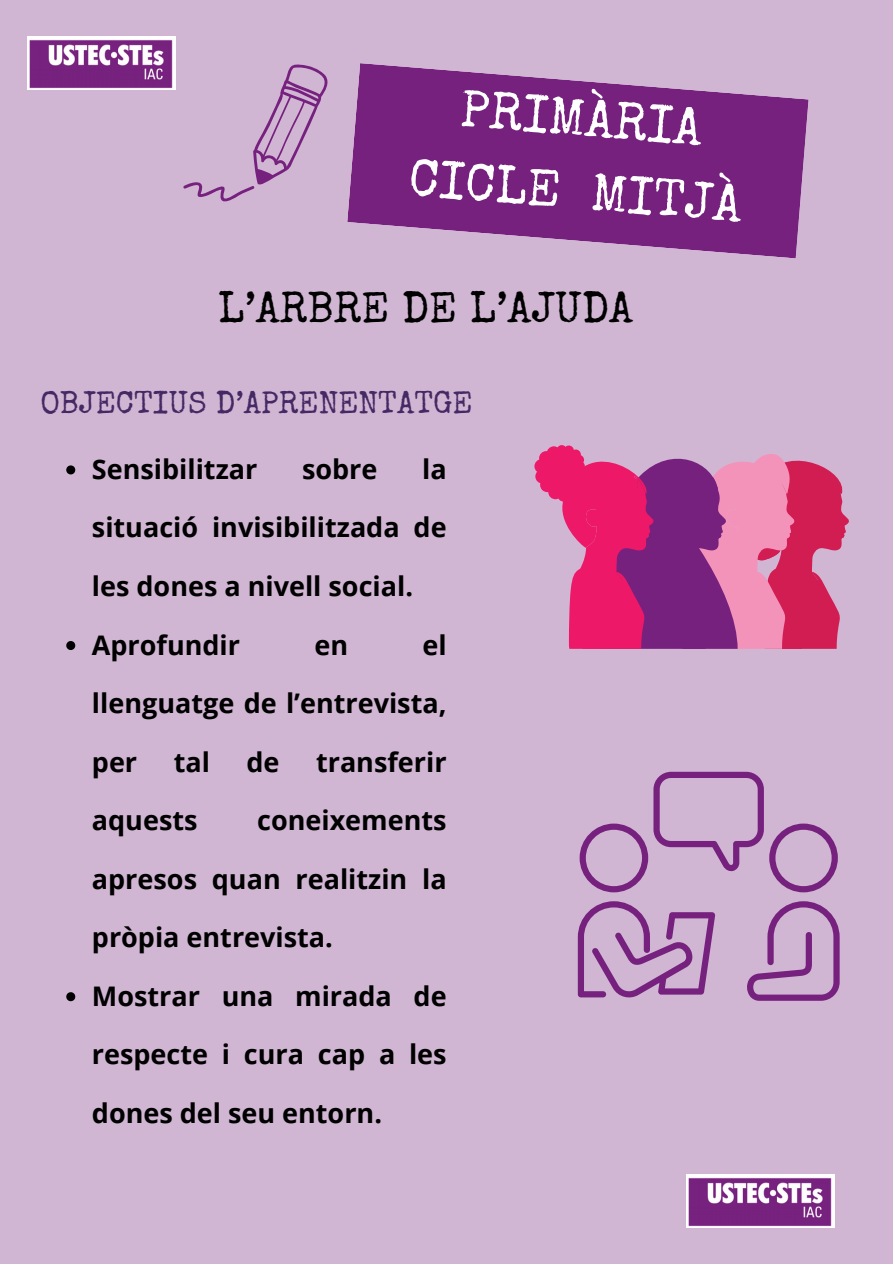
<style>
.page{position:relative;width:893px;height:1264px;background:#fff}
.page>*{position:absolute;margin:0;border:0;box-sizing:border-box;transform-origin:0 0}
.t1{font:52.5px/73.2px "Special Elite";color:#fff;text-align:center}
.t2{font:43.5px "Special Elite";color:#000}
.t3{font:31.5px "Special Elite";color:#452964}
.t4{font:700 27px/58.5px "Open Sans";color:#000;text-align:justify}
</style>
<div class="page">
<div style="left:0;top:0;width:892px;height:1263px;background:#d1b6d4"></div>
<div style="left:548px;top:485px;width:14px;height:14px;background:#ed1968;border-radius:50%"></div>
<div style="left:540px;top:478px;width:14px;height:14px;background:#ed1968;border-radius:50%"></div>
<div style="left:535px;top:469px;width:14px;height:14px;background:#ed1968;border-radius:50%"></div>
<div style="left:534px;top:459px;width:14px;height:14px;background:#ed1968;border-radius:50%"></div>
<div style="left:546px;top:446px;width:15px;height:14px;background:#ed1968;border-radius:50%"></div>
<div style="left:545px;top:455px;width:27px;height:27px;background:#ed1968;border-radius:50%"></div>
<div style="left:551px;top:466px;width:28px;height:27px;background:#ed1968;border-radius:50%"></div>
<div style="left:539px;top:451px;width:14px;height:14px;background:#ed1968;border-radius:50%"></div>
<svg style="left:556px;top:445px;width:293px;height:204px"></svg>
<img style="left:28px;top:37px;width:147px;height:53px">
<svg style="left:347px;top:63px;width:461px;height:195px;fill:#77217f"></svg>
<svg style="left:769px;top:823px;width:68px;height:69px"></svg>
<svg style="left:747px;top:901px;width:92px;height:99px"></svg>
<svg style="left:578px;top:901px;width:137px;height:97px"></svg>
<svg style="left:579px;top:771px;width:184px;height:121px"></svg>
<svg style="left:66px;top:465px;width:9px;height:9px"></svg>
<svg style="left:66px;top:641px;width:9px;height:9px"></svg>
<svg style="left:66px;top:992px;width:9px;height:9px"></svg>
<svg style="left:183px;top:64px;width:145px;height:138px"></svg>
<img style="left:686px;top:1174px;width:148px;height:52px">
<p class="t1" style="left:418px;top:74px;width:335px;rotate:5deg">PRIMÀRIA<br>CICLE MITJÀ</p>
<p class="t2" style="left:218px;top:291px;width:416px">L’ARBRE DE L’AJUDA</p>
<h1 class="t3" style="left:40px;top:391px;width:433px">OBJECTIUS D’APRENENTATGE</h1>
<h2 class="t4" style="left:92px;top:439px;width:356px;text-indent:330px">la situació invisibilitzada de les dones a nivell social.</h2>
<h3 class="t4" style="left:92px;top:614px;width:150px">Aprofundir</h3>
<h3 class="t4" style="left:314px;top:614px;width:35px">en</h3>
<h2 class="t4" style="left:92px;top:439px;width:167px">Sensibilitzar</h2>
<h2 class="t4" style="left:302px;top:439px;width:77px">sobre</h2>
<h3 class="t4" style="left:92px;top:614px;width:356px;text-indent:330px">el llenguatge de l’entrevista, per</h3>
<h3 class="t4" style="left:174px;top:731px;width:38px">tal</h3>
<h3 class="t4" style="left:246px;top:731px;width:34px">de</h3>
<h3 class="t4" style="left:316px;top:731px;width:132px">transferir</h3>
<h3 class="t4" style="left:92px;top:790px;width:356px;text-indent:165px">coneixements apresos quan realitzin la pròpia entrevista.</h3>
<p class="t4" style="left:92px;top:965px;width:356px">Mostrar una mirada de respecte i cura cap a les dones del seu entorn.</p>
<h3 class="t4" style="left:92px;top:790px;width:107px">aquests</h3>
</div>
